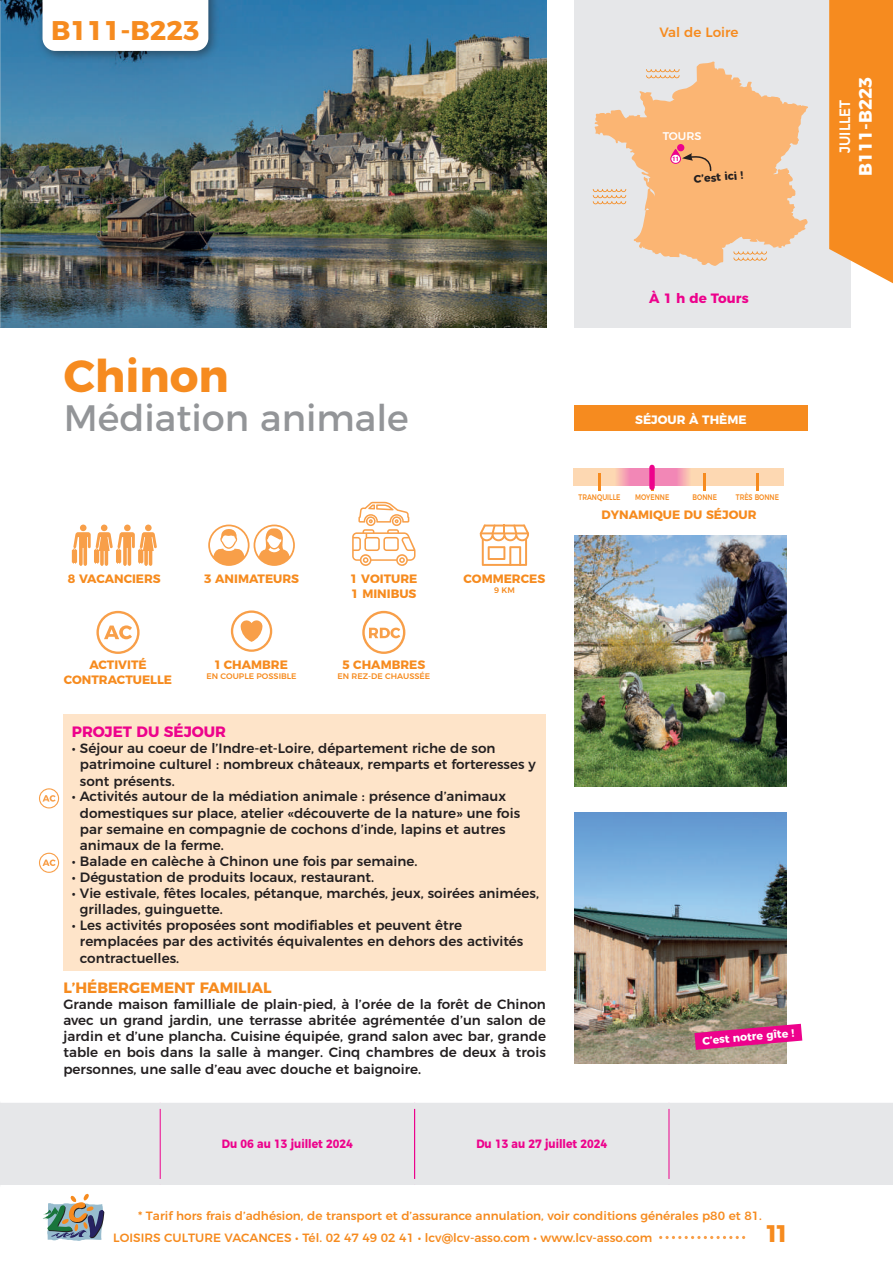
<style>
.page{position:relative;width:893px;height:1263px;background:#fff}
.page>*{position:absolute;margin:0;border:0;box-sizing:border-box;transform-origin:0 0}
.t1{font:700 45px "Montserrat";color:#f68b1f}
.t2{font:36.75px "Montserrat";color:#939598}
.t3{font:700 27px "Montserrat";color:#f68b1f}
.t4{font:700 24px "Montserrat";color:#f68b1f}
.t5{font:700 18px "Montserrat";color:#fff}
.t6{font:700 15px "Montserrat";color:#f68b1f}
.t7{font:700 15px "Montserrat";color:#ed028c}
.t8{font:500 15px "Montserrat";color:#fff;scale:.9 1}
.t9{font:500 13.5px/16.2px "Montserrat";color:#231f20}
.t10{font:500 13.5px "Montserrat";color:#f68b1f}
.t11{font:700 13.5px "Montserrat";color:#ed028c}
.t12{font:700 12.15px/14.5px "Montserrat";color:#f68b1f}
.t13{font:700 12.15px "Montserrat";color:#fff}
.t14{font:500 12px "Montserrat";color:#f68b1f}
.t15{font:700 12px "Montserrat";color:#ed028c;scale:.9 1}
.t16{font:500 11.1px "Montserrat";color:#fff}
.t17{font:700 10.95px "Montserrat";color:#fff}
.t18{font:700 10.95px "Montserrat";color:#231f20}
.t19{font:500 8.1px "Montserrat";color:#f68b1f}
.t20{font:500 8.1px "Montserrat";color:#f68b1f;scale:.8 1}
.t21{font:700 condensed 6.15px "Helvetica Neue LT Std";color:#ed028c;scale:1.06 1}
</style>
<div class="page">
<div style="left:0;top:1101px;width:893px;height:85px;background:#e6e7e9"></div>
<hr style="left:0;top:1100px;width:893px;height:3px;background:#fff">
<hr style="left:0;top:1185px;width:893px;height:3px;background:#fff">
<svg style="left:480px;top:524px;width:49px;height:42px"></svg>
<svg style="left:208px;top:524px;width:87px;height:42px"></svg>
<svg style="left:231px;top:610px;width:41px;height:42px"></svg>
<svg style="left:362px;top:611px;width:43px;height:43px"></svg>
<svg style="left:72px;top:524px;width:85px;height:42px"></svg>
<svg style="left:352px;top:502px;width:63px;height:64px"></svg>
<div style="left:573px;top:469px;width:211px;height:17px;background:#fdd8b2"></div>
<div style="left:574px;top:0;width:276px;height:327px;background:#e6e7e9"></div>
<img style="left:0;top:0;width:546px;height:327px">
<div style="left:37px;top:0;width:184px;height:63px;background:#231f20;opacity:.5"></div>
<svg style="left:43px;top:0;width:165px;height:51px"></svg>
<svg style="left:829px;top:0;width:64px;height:283px;background:#f5922e"></svg>
<svg style="left:43px;top:1194px;width:61px;height:47px"></svg>
<img style="left:574px;top:536px;width:213px;height:250px">
<img style="left:574px;top:812px;width:213px;height:251px">
<svg style="left:694px;top:1024px;width:108px;height:26px;background:#d73d8e"></svg>
<svg style="left:659px;top:1236px;width:86px;height:3px"></svg>
<hr style="left:598px;top:473px;width:3px;height:17px;background:#f68b1f">
<hr style="left:651px;top:473px;width:3px;height:17px;background:#f68b1f">
<hr style="left:703px;top:473px;width:3px;height:17px;background:#f68b1f">
<hr style="left:756px;top:473px;width:3px;height:17px;background:#f68b1f">
<svg style="left:617px;top:469px;width:72px;height:17px"></svg>
<div style="left:649px;top:467px;width:6px;height:20px;background:#ed028c"></div>
<svg style="left:96px;top:611px;width:44px;height:43px"></svg>
<div style="left:574px;top:405px;width:234px;height:26px;background:#f68b1f"></div>
<div style="left:63px;top:714px;width:483px;height:257px;background:#fee4c9"></div>
<svg style="left:39px;top:788px;width:20px;height:20px"></svg>
<svg style="left:39px;top:853px;width:20px;height:20px"></svg>
<svg style="left:593px;top:61px;width:215px;height:205px"></svg>
<h3 class="t3" style="left:51px;top:8px;width:150px">B111-B223</h3>
<p class="t10" style="left:659px;top:22px;width:81px">Val de Loire</p>
<p class="t16" style="left:663px;top:128px;width:40px">TOURS</p>
<p class="t21" style="left:672px;top:155px;width:7px">11</p>
<p class="t18" style="left:693px;top:170px;width:51px;rotate:-5deg">C’est ici !</p>
<h1 class="t1" style="left:64px;top:339px;width:167px">Chinon</h1>
<h2 class="t2" style="left:64px;top:389px;width:347px">Médiation animale</h2>
<p class="t12" style="left:68px;top:571px;width:94px">8 VACANCIERS</p>
<p class="t12" style="left:350px;top:571px;width:69px">1 VOITURE<br>1 MINIBUS</p>
<p class="t12" style="left:204px;top:571px;width:96px">3 ANIMATEURS</p>
<p class="t12" style="left:64px;top:656px;width:110px;text-align:center">ACTIVITÉ<br>CONTRACTUELLE</p>
<p class="t12" style="left:215px;top:656px;width:74px">1 CHAMBRE</p>
<p class="t19" style="left:206px;top:669px;width:92px">EN COUPLE POSSIBLE</p>
<p class="t12" style="left:342px;top:656px;width:84px">5 CHAMBRES</p>
<p class="t19" style="left:337px;top:669px;width:94px">EN REZ-DE CHAUSSÉE</p>
<p class="t12" style="left:464px;top:571px;width:83px">COMMERCES</p>
<p class="t19" style="left:494px;top:584px;width:22px">9 KM</p>
<p class="t7" style="left:72px;top:720px;width:156px">PROJET DU SÉJOUR</p>
<p class="t9" style="left:80px;top:739px;width:458px;text-indent:-8px">• Séjour au coeur de l’Indre-et-Loire, département riche de son patrimoine culturel : nombreux châteaux, remparts et forteresses y sont présents.</p>
<p class="t9" style="left:80px;top:787px;width:442px;text-indent:-8px">• Activités autour de la médiation animale : présence d’animaux domestiques sur place, atelier «découverte de la nature» une fois par semaine en compagnie de cochons d’inde, lapins et autres animaux de la ferme.</p>
<p class="t9" style="left:72px;top:852px;width:347px">• Balade en calèche à Chinon une fois par semaine.</p>
<p class="t9" style="left:72px;top:867px;width:304px">• Dégustation de produits locaux, restaurant.</p>
<p class="t9" style="left:80px;top:884px;width:461px;text-indent:-8px">• Vie estivale, fêtes locales, pétanque, marchés, jeux, soirées animées, grillades, guinguette.</p>
<p class="t9" style="left:80px;top:916px;width:445px;text-indent:-8px">• Les activités proposées sont modifiables et peuvent être remplacées par des activités équivalentes en dehors des activités contractuelles.</p>
<p class="t6" style="left:63px;top:975px;width:210px">L’HÉBERGEMENT FAMILIAL</p>
<p class="t9" style="left:63px;top:995px;width:484px;text-align:justify">Grande maison familliale de plain-pied, à l’orée de la forêt de Chinon avec un grand jardin, une terrasse abritée agrémentée d’un salon de jardin et d’une plancha. Cuisine équipée, grand salon avec bar, grande table en bois dans la salle à manger. Cinq chambres de deux à trois personnes, une salle d’eau avec douche et baignoire.</p>
<p class="t11" style="left:649px;top:287px;width:101px">À 1 h de Tours</p>
<p class="t13" style="left:635px;top:410px;width:113px">SÉJOUR À THÈME</p>
<p class="t20" style="left:579px;top:490px;width:54px">TRANQUILLE</p>
<p class="t20" style="left:635px;top:490px;width:44px">MOYENNE</p>
<p class="t20" style="left:693px;top:490px;width:32px">BONNE</p>
<p class="t20" style="left:736px;top:490px;width:55px">TRÈS BONNE</p>
<p class="t12" style="left:602px;top:507px;width:156px">DYNAMIQUE DU SÉJOUR</p>
<p class="t17" style="left:702px;top:1032px;width:94px;rotate:-5deg">C’est notre gîte !</p>
<p class="t15" style="left:222px;top:1134px;width:147px">Du 06 au 13 juillet 2024</p>
<p class="t15" style="left:476px;top:1134px;width:147px">Du 13 au 27 juillet 2024</p>
<p class="t14" style="left:138px;top:1206px;width:625px">* Tarif hors frais d’adhésion, de transport et d’assurance annulation, voir conditions générales p80 et 81.</p>
<p class="t14" style="left:113px;top:1228px;width:541px">LOISIRS CULTURE VACANCES • Tél. 02 47 49 02 41 • lcv@lcv-asso.com • www.lcv-asso.com</p>
<h3 class="t4" style="left:767px;top:1213px;width:21px">11</h3>
<p class="t8" style="left:833px;top:153px;width:60px;rotate:-90deg">JUILLET</p>
<h3 class="t5" style="left:850px;top:176px;width:101px;rotate:-90deg">B111-B223</h3>
</div>
